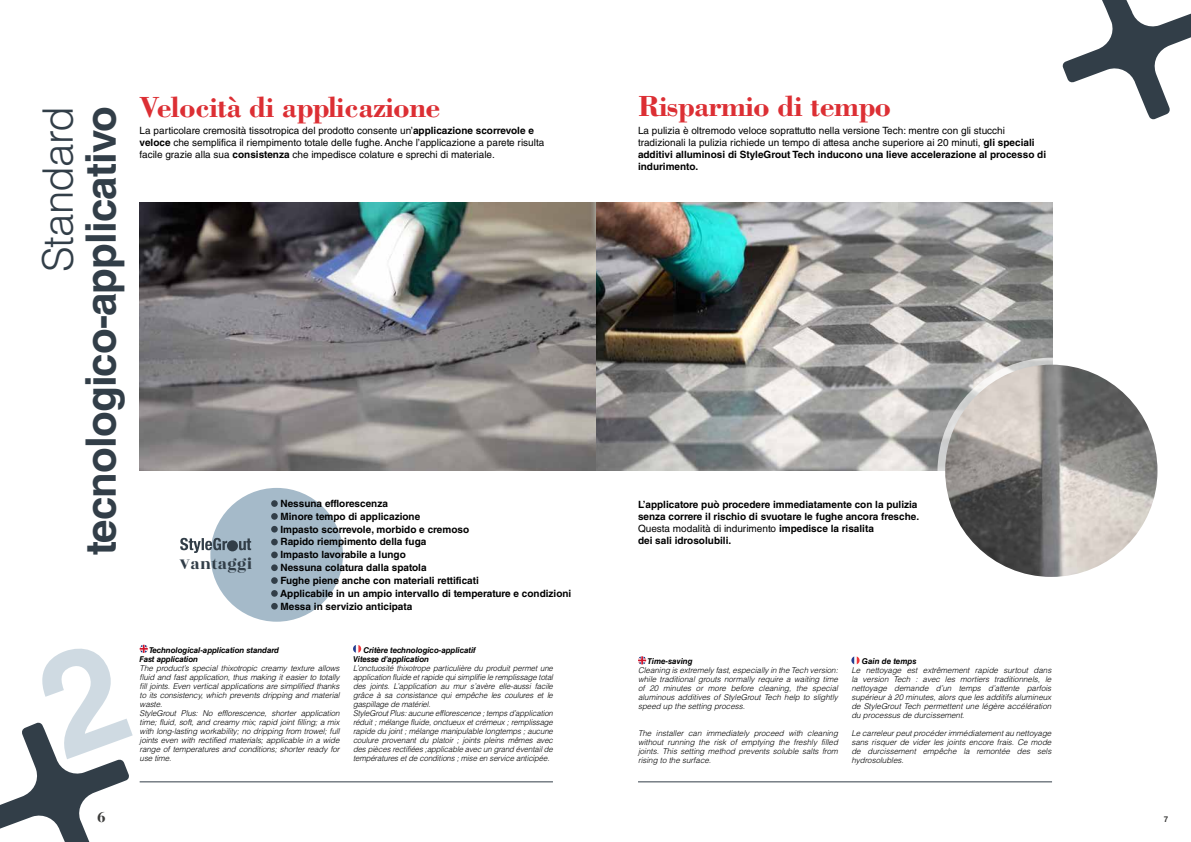
<style>
.page{position:relative;width:1191px;height:842px;background:#fff}
.page>*{position:absolute;margin:0;border:0;box-sizing:border-box;transform-origin:0 0}
.t1{font:700 42px "Helvetica LT Std";letter-spacing:-.02em;color:#323e48}
.t2{font:300 42px "Helvetica LT Std";letter-spacing:-.02em;color:#323e48}
.t3{font:700 30px "Bodoni Std";letter-spacing:-.02em;color:#dc2f34}
.t4{font:17px "Rozha One";letter-spacing:.02em;color:#323e48}
.t5{font:700 15px "Bodoni Svty Two ITCTT";color:#3c3c3b}
.t6{font:10px/12px "Helvetica LT Std";color:#000}
.t7{font:700 10px/12.8px "Helvetica LT Std";color:#000}
.t8{font:italic 300 8px/9px "Helvetica LT Std";letter-spacing:-.01em;color:#000;text-align:justify}
.t9{font:italic 700 8px/9px "Helvetica LT Std";letter-spacing:-.01em;color:#000}
.t10{font:700 8px "Helvetica Neue";color:#3c3c3b}
.s1{font-weight:700}
.s2{font-weight:400}
</style>
<div class="page">
<svg style="left:1062px;top:0;width:129px;height:120px"></svg>
<hr style="left:140px;top:782px;width:413px;height:1px;background:#323e48">
<hr style="left:638px;top:782px;width:414px;height:1px;background:#323e48">
<svg style="left:140px;top:645px;width:8px;height:8px"></svg>
<svg style="left:353px;top:645px;width:8px;height:8px"></svg>
<svg style="left:638px;top:656px;width:8px;height:8px"></svg>
<svg style="left:851px;top:656px;width:8px;height:8px"></svg>
<img style="left:140px;top:203px;width:912px;height:268px">
<svg style="left:937px;top:358px;width:228px;height:227px"></svg>
<img style="left:945px;top:365px;width:212px;height:212px;border-radius:106px">
<div style="left:210px;top:488px;width:133px;height:134px;background:#a5bac9;border-radius:50%"></div>
<div style="left:271px;top:500px;width:7px;height:7px;background:#323e48;border-radius:50%"></div>
<div style="left:271px;top:513px;width:7px;height:7px;background:#323e48;border-radius:50%"></div>
<div style="left:271px;top:526px;width:7px;height:6px;background:#323e48;border-radius:50%"></div>
<div style="left:271px;top:539px;width:7px;height:6px;background:#323e48;border-radius:50%"></div>
<div style="left:271px;top:552px;width:7px;height:6px;background:#323e48;border-radius:50%"></div>
<div style="left:271px;top:564px;width:7px;height:7px;background:#323e48;border-radius:50%"></div>
<div style="left:271px;top:577px;width:7px;height:7px;background:#323e48;border-radius:50%"></div>
<div style="left:271px;top:590px;width:7px;height:7px;background:#323e48;border-radius:50%"></div>
<div style="left:271px;top:603px;width:7px;height:7px;background:#323e48;border-radius:50%"></div>
<svg style="left:180px;top:538px;width:71px;height:15px"></svg>
<svg style="left:0;top:722px;width:129px;height:120px"></svg>
<h1 class="t2" style="left:32px;top:272px;width:168px;rotate:-90deg">Standard</h1>
<h1 class="t1" style="left:75px;top:555px;width:450px;rotate:-90deg">tecnologico-applicativo</h1>
<h2 class="t3" style="left:140px;top:88px;width:302px">Velocità di applicazione</h2>
<p class="t6" style="left:140px;top:125px;width:406px">La particolare cremosità tissotropica del prodotto consente un’<span class="s1">applicazione scorrevole e veloce</span> che semplifica il riempimento totale delle fughe. Anche l’applicazione a parete risulta facile grazie alla sua <span class="s1">consistenza</span> che impedisce colature e sprechi di materiale.</p>
<p class="t7" style="left:280px;top:497px;width:293px">Nessuna efflorescenza<br>Minore tempo di applicazione<br>Impasto scorrevole, morbido e cremoso<br>Rapido riempimento della fuga<br>Impasto lavorabile a lungo<br>Nessuna colatura dalla spatola<br>Fughe piene anche con materiali rettificati<br>Applicabile in un ampio intervallo di temperature e condizioni Messa in servizio anticipata</p>
<h3 class="t4" style="left:179px;top:552px;width:74px">Vantaggi</h3>
<p class="t9" style="left:140px;top:645px;width:141px;text-indent:9px">Technological-application standard<br>Fast application</p>
<p class="t8" style="left:140px;top:663px;width:201px;text-align:left">The product’s special thixotropic creamy texture allows fluid and fast application, thus making it easier to totally fill joints. Even vertical applications are simplified thanks to its consistency, which prevents dripping and material waste.<br>StyleGrout Plus: No efflorescence, shorter application time; fluid, soft, and creamy mix; rapid joint filling; a mix with long-lasting workability; no dripping from trowel; full joints even with rectified materials; applicable in a wide range of temperatures and conditions; shorter ready for use time.</p>
<p class="t9" style="left:353px;top:645px;width:124px;text-indent:10px">Critère technologico-applicatif<br>Vitesse d’application</p>
<p class="t8" style="left:353px;top:663px;width:201px;text-align:left">L’onctuosité thixotrope particulière du produit permet une application fluide et rapide qui simplifie le remplissage total des joints. L’application au mur s’avère elle-aussi facile grâce à sa consistance qui empêche les coulures et le gaspillage de matériel.<br>StyleGrout Plus: aucune efflorescence ; temps d’application réduit ; mélange fluide, onctueux et crémeux ; remplissage rapide du joint ; mélange manipulable longtemps ; aucune coulure provenant du platoir ; joints pleins mêmes avec des pièces rectifiées ;applicable avec un grand éventail de températures et de conditions ; mise en service anticipée.</p>
<h2 class="t3" style="left:638px;top:87px;width:255px">Risparmio di tempo</h2>
<p class="t6" style="left:638px;top:124px;width:409px">La pulizia è oltremodo veloce soprattutto nella versione Tech: mentre con gli stucchi tradizionali la pulizia richiede un tempo di attesa anche superiore ai 20 minuti, <span class="s1">gli speciali additivi alluminosi di StyleGrout Tech inducono una lieve accelerazione al processo di indurimento.</span></p>
<p class="t7" style="left:638px;top:498px;width:283px;line-height:12px">L’applicatore può procedere immediatamente con la pulizia senza correre il rischio di svuotare le fughe ancora fresche.<br><span class="s2">Questa modalità di indurimento</span> impedisce la risalita<br>dei sali idrosolubili.</p>
<p class="t9" style="left:647px;top:657px;width:47px">Time-saving</p>
<p class="t8" style="left:638px;top:666px;width:201px">Cleaning is extremely fast, especially in the Tech version: while traditional grouts normally require a waiting time of 20 minutes or more before cleaning, the special aluminous additives of StyleGrout Tech help to slightly speed up the setting process.</p>
<p class="t8" style="left:638px;top:729px;width:201px">The installer can immediately proceed with cleaning without running the risk of emptying the freshly filled joints. This setting method prevents soluble salts from rising to the surface.</p>
<p class="t9" style="left:861px;top:657px;width:56px">Gain de temps</p>
<p class="t8" style="left:851px;top:666px;width:201px">Le nettoyage est extrêmement rapide surtout dans la version Tech : avec les mortiers traditionnels, le nettoyage demande d’un temps d’attente parfois supérieur à 20 minutes, alors que les additifs alumineux de StyleGrout Tech permettent une légère accélération du processus de durcissement.</p>
<p class="t8" style="left:851px;top:729px;width:201px">Le carreleur peut procéder immédiatement au nettoyage sans risquer de vider les joints encore frais. Ce mode de durcissement empêche la remontée des sels hydrosolubles.</p>
<h3 class="t5" style="left:97px;top:804px;width:10px">6</h3>
<p class="t10" style="left:1163px;top:813px;width:6px">7</p>
</div>
